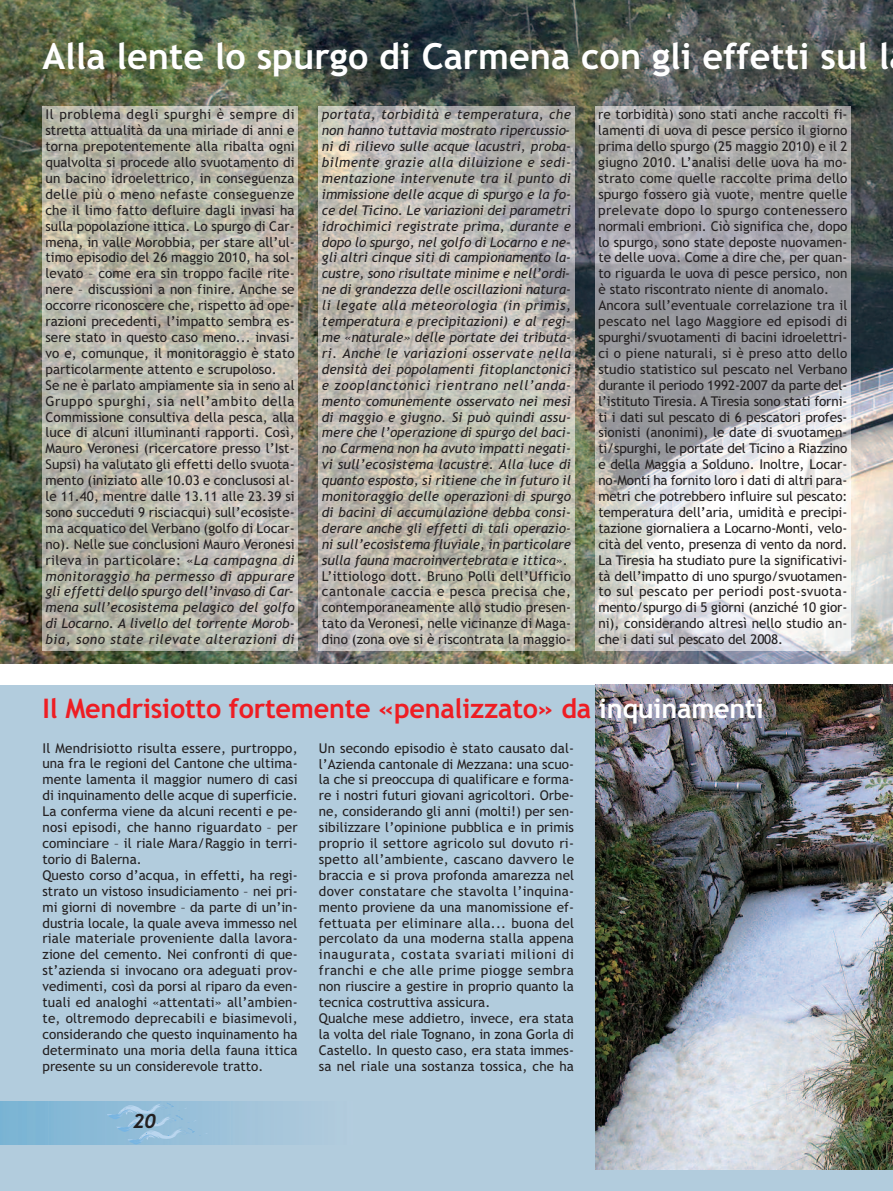
<style>
.page{position:relative;width:893px;height:1191px;background:#fff}
.page>*{position:absolute;margin:0;border:0;box-sizing:border-box;transform-origin:0 0}
.t1{font:700 36px "Trebuchet MS";color:#fff}
.t2{font:700 27px "Trebuchet MS";letter-spacing:-.01em;color:#ee1d23}
.t3{font:italic 700 19.5px "Trebuchet";color:#231f20}
.t4{font:13.5px/15.9px "Trebuchet MS";color:#231f20}
.t5{font:italic 13.5px/15.9px "Trebuchet MS";color:#231f20}
.s1{font-style:italic}
.s2{font-style:normal}
.s3{color:#fff}
.s4{font-weight:700}
</style>
<div class="page">
<div style="left:0;top:685px;width:893px;height:506px;background:#b2ccdd"></div>
<svg style="left:106px;top:1101px;width:102px;height:43px;background:#96bfdb"></svg>
<img style="left:0;top:0;width:893px;height:663px">
<img style="left:43px;top:106px;width:255px;height:545px">
<img style="left:319px;top:106px;width:255px;height:545px">
<img style="left:595px;top:106px;width:255px;height:545px">
<img style="left:595px;top:685px;width:298px;height:484px">
<h1 class="t1" style="left:43px;top:36px;width:848px">Alla lente lo spurgo di Carmena con gli effetti sul l</h1>
<p class="t4" style="left:46px;top:107px;width:251px">Il problema degli spurghi è sempre di stretta attualità da una miriade di anni e torna prepotentemente alla ribalta ogni qualvolta si procede allo svuotamento di un bacino idroelettrico, in conseguenza delle più o meno nefaste conseguenze che il limo fatto defluire dagli invasi ha sulla popolazione ittica. Lo spurgo di Car&shy;mena, in valle Morobbia, per stare all’ul&shy;timo episodio del 26 maggio 2010, ha sol&shy;levato – come era sin troppo facile rite&shy;nere – discussioni a non finire. Anche se occorre riconoscere che, rispetto ad ope&shy;razioni precedenti, l’impatto sembra es&shy;sere stato in questo caso meno... invasi&shy;vo e, comunque, il monitoraggio è stato particolarmente attento e scrupoloso.<br>Se ne è parlato ampiamente sia in seno al Gruppo spurghi, sia nell’ambito della Commissione consultiva della pesca, alla luce di alcuni illuminanti rapporti. Così, Mauro Veronesi (ricercatore presso l’Ist-Supsi) ha valutato gli effetti dello svuota&shy;mento (iniziato alle 10.03 e conclusosi al&shy;le 11.40, mentre dalle 13.11 alle 23.39 si sono succeduti 9 risciacqui) sull’ecosiste&shy;ma acquatico del Verbano (golfo di Locar&shy;no). Nelle sue conclusioni Mauro Veronesi rileva in particolare: «<span class="s1">La campagna di monitoraggio ha permesso di appurare gli effetti dello spurgo dell’invaso di Car&shy;mena sull’ecosistema pelagico del golfo di Locarno. A livello del torrente Morob&shy;bia, sono state rilevate alterazioni di</span></p>
<p class="t5" style="left:322px;top:107px;width:251px">portata, torbidità e temperatura, che non hanno tuttavia mostrato ripercussio&shy;ni di rilievo sulle acque lacustri, proba&shy;bilmente grazie alla diluizione e sedi&shy;mentazione intervenute tra il punto di immissione delle acque di spurgo e la fo&shy;ce del Ticino. Le variazioni dei parametri idrochimici registrate prima, durante e dopo lo spurgo, nel golfo di Locarno e ne&shy;gli altri cinque siti di campionamento la&shy;custre, sono risultate minime e nell’ordi&shy;ne di grandezza delle oscillazioni natura&shy;li legate alla meteorologia (in primis, temperatura e precipitazioni) e al regi&shy;me «naturale» delle portate dei tributa&shy;ri. Anche le variazioni osservate nella densità dei popolamenti fitoplanctonici e zooplanctonici rientrano nell’anda&shy;mento comunemente osservato nei mesi di maggio e giugno. Si può quindi assu&shy;mere che l’operazione di spurgo del baci&shy;no Carmena non ha avuto impatti negati&shy;vi sull’ecosistema lacustre<span class="s2">.</span> Alla luce di quanto esposto, si ritiene che in futuro il monitoraggio delle operazioni di spurgo di bacini di accumulazione debba consi&shy;derare anche gli effetti di tali operazio&shy;ni sull’ecosistema fluviale, in particolare sulla fauna macroinvertebrata e ittica<span class="s2">».<br>L’ittiologo dott. Bruno Polli dell’Ufficio cantonale caccia e pesca precisa che, contemporaneamente allo studio presen&shy;tato da Veronesi, nelle vicinanze di Maga&shy;dino (zona ove si è riscontrata la maggio-</span></p>
<p class="t4" style="left:598px;top:107px;width:251px">re torbidità) sono stati anche raccolti fi&shy;lamenti di uova di pesce persico il giorno prima dello spurgo (25 maggio 2010) e il 2 giugno 2010. L’analisi delle uova ha mo&shy;strato come quelle raccolte prima dello spurgo fossero già vuote, mentre quelle prelevate dopo lo spurgo contenessero normali embrioni. Ciò significa che, dopo lo spurgo, sono state deposte nuovamen&shy;te delle uova. Come a dire che, per quan&shy;to riguarda le uova di pesce persico, non è stato riscontrato niente di anomalo.<br>Ancora sull’eventuale correlazione tra il pescato nel lago Maggiore ed episodi di spurghi/svuotamenti di bacini idroelettri&shy;ci o piene naturali, si è preso atto dello studio statistico sul pescato nel Verbano durante il periodo 1992-2007 da parte del&shy;l’istituto Tiresia. A Tiresia sono stati forni&shy;ti i dati sul pescato di 6 pescatori profes&shy;sionisti (anonimi), le date di svuotamen&shy;ti/spurghi, le portate del Ticino a Riazzino e della Maggia a Solduno. Inoltre, Locar&shy;no-Monti ha fornito loro i dati di altri para&shy;metri che potrebbero influire sul pescato: temperatura dell’aria, umidità e precipi&shy;tazione giornaliera a Locarno-Monti, velo&shy;cità del vento, presenza di vento da nord.<br>La Tiresia ha studiato pure la significativi&shy;tà dell’impatto di uno spurgo/svuotamen&shy;to sul pescato per periodi post-svuota&shy;mento/spurgo di 5 giorni (anziché 10 gior&shy;ni), considerando altresì nello studio an&shy;che i dati sul pescato del 2008.</p>
<h2 class="t2" style="left:43px;top:692px;width:723px">Il Mendrisiotto fortemente «penalizzato» da <span class="s3">inquinamenti</span></h2>
<p class="t4" style="left:43px;top:740px;width:257px">Il Mendrisiotto risulta essere, purtroppo, una fra le regioni del Cantone che ultima&shy;mente lamenta il maggior numero di casi di inquinamento delle acque di superficie.<br>La conferma viene da alcuni recenti e pe&shy;nosi episodi, che hanno riguardato – per cominciare – il riale Mara/Raggio in terri&shy;torio di Balerna.<br>Questo corso d’acqua, in effetti<span class="s4">,</span> ha regi&shy;strato un vistoso insudiciamento – nei pri&shy;mi giorni di novembre – da parte di un’in&shy;dustria locale, la quale aveva immesso nel riale materiale proveniente dalla lavora&shy;zione del cemento. Nei confronti di que&shy;st’azienda si invocano ora adeguati prov&shy;vedimenti, così da porsi al riparo da even&shy;tuali ed analoghi «attentati» all’ambien&shy;te, oltremodo deprecabili e biasimevoli, considerando che questo inquinamento ha determinato una moria della fauna ittica presente su un considerevole tratto.</p>
<p class="t4" style="left:319px;top:740px;width:257px">Un secondo episodio è stato causato dal&shy;l’Azienda cantonale di Mezzana: una scuo&shy;la che si preoccupa di qualificare e forma&shy;re i nostri futuri giovani agricoltori. Orbe&shy;ne, considerando gli anni (molti!) per sen&shy;sibilizzare l’opinione pubblica e in primis proprio il settore agricolo sul dovuto ri&shy;spetto all’ambiente, cascano davvero le braccia e si prova profonda amarezza nel dover constatare che stavolta l’inquina&shy;mento proviene da una manomissione ef&shy;fettuata per eliminare alla... buona del percolato da una moderna stalla appena inaugurata, costata svariati milioni di franchi e che alle prime piogge sembra non riuscire a gestire in proprio quanto la tecnica costruttiva assicura.<br>Qualche mese addietro, invece, era stata la volta del riale Tognano, in zona Gorla di Castello. In questo caso, era stata immes&shy;sa nel riale una sostanza tossica, che ha</p>
<h3 class="t3" style="left:133px;top:1110px;width:24px">20</h3>
</div>
